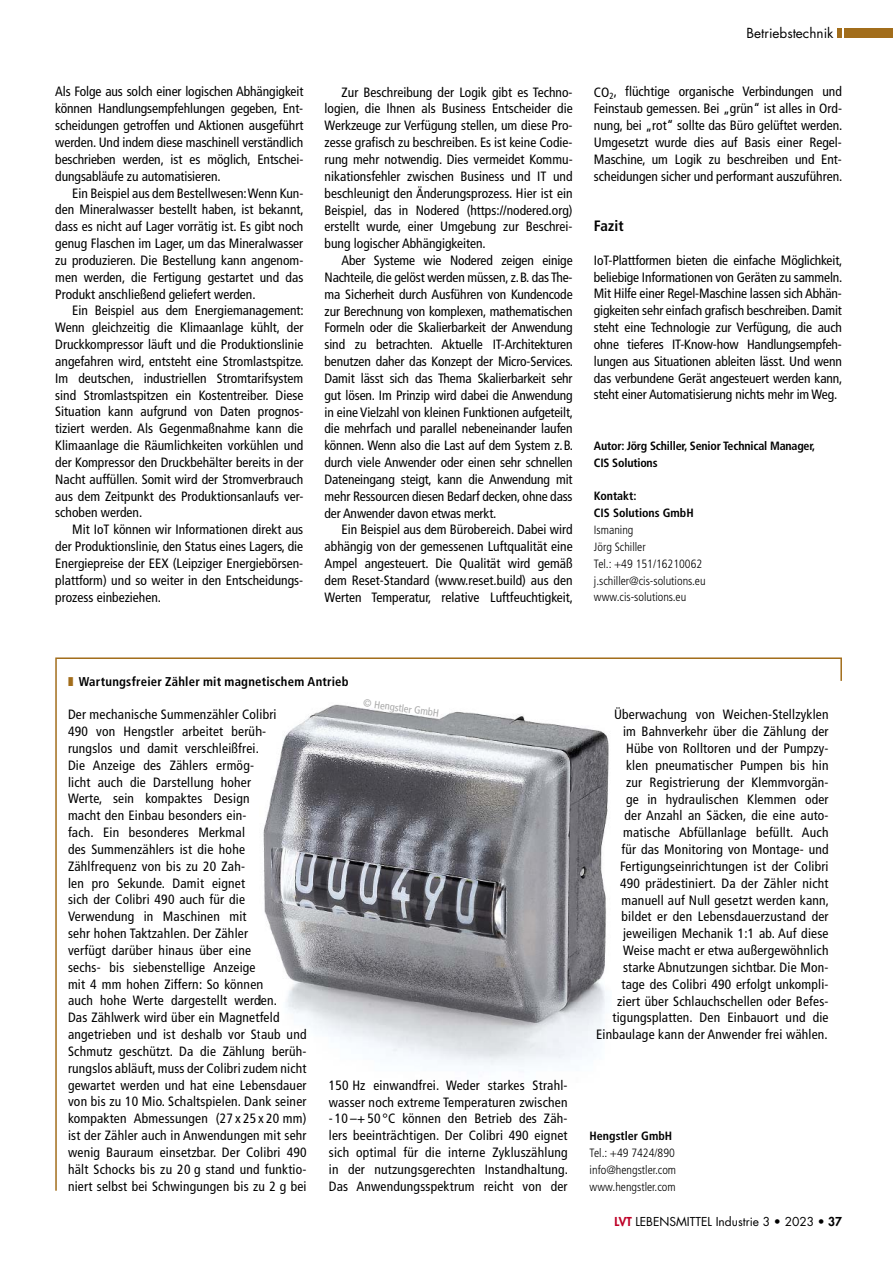
<style>
.page{position:relative;width:893px;height:1263px;background:#fff}
.page>*{position:absolute;margin:0;border:0;box-sizing:border-box;transform-origin:0 0}
.t1{font:700 condensed 15px "Frutiger LT Std";letter-spacing:.005em;color:#000}
.t2{font:condensed 13.5px/16.8px "Frutiger LT Std";letter-spacing:.015em;color:#000;text-align:justify}
.t3{font:13.5px "Futura Std";color:#000}
.t4{font:700 condensed 12.75px "Frutiger LT Std";letter-spacing:.015em;color:#000}
.t5{font:300 condensed 12px/16.8px "Frutiger LT Std";color:#000}
.t6{font:700 condensed 12px/16.8px "Frutiger LT Std";letter-spacing:-.015em;color:#000}
.t7{font:12px "Futura Std";color:#000}
.t8{font:condensed 10.5px "Frutiger LT Std";color:#aaa}
.s1{color:#a26d1b}
.s2{font-weight:800;color:#be0027}
.s3{font-weight:800}
</style>
<div class="page">
<svg style="left:55px;top:657px;width:787px;height:534px"></svg>
<img style="left:259px;top:702px;width:353px;height:387px">
<hr style="left:838px;top:28px;width:4px;height:10px;background:#a26d1b">
<div style="left:845px;top:28px;width:48px;height:10px;background:#a26d1b"></div>
<p class="t2" style="left:55px;top:83px;width:250px">Als Folge aus solch einer logischen Abhängigkeit können Handlungsempfehlungen gegeben, Ent&shy;scheidungen getroffen und Aktionen ausgeführt werden. Und indem diese maschinell verständlich beschrieben werden, ist es möglich, Entschei&shy;dungsabläufe zu automatisieren.</p>
<p class="t2" style="left:55px;top:185px;width:250px;text-indent:17px">Ein Beispiel aus dem Bestellwesen: Wenn Kun&shy;den Mineralwasser bestellt haben, ist bekannt, dass es nicht auf Lager vorrätig ist. Es gibt noch genug Flaschen im Lager, um das Mineralwasser zu produzieren. Die Bestellung kann angenom&shy;men werden, die Fertigung gestartet und das Produkt anschließend geliefert werden.</p>
<p class="t2" style="left:55px;top:302px;width:250px;text-indent:17px">Ein Beispiel aus dem Energiemanagement:<br>Wenn gleichzeitig die Klimaanlage kühlt, der Druckkompressor läuft und die Produktionslinie angefahren wird, entsteht eine Stromlastspitze.<br>Im deutschen, industriellen Stromtarifsystem sind Stromlastspitzen ein Kostentreiber. Diese Situation kann aufgrund von Daten prognos&shy;tiziert werden. Als Gegenmaßnahme kann die Klimaanlage die Räumlichkeiten vorkühlen und der Kompressor den Druckbehälter bereits in der Nacht auffüllen. Somit wird der Stromverbrauch aus dem Zeitpunkt des Produktionsanlaufs ver&shy;schoben werden.</p>
<p class="t2" style="left:55px;top:521px;width:250px;text-indent:17px">Mit IoT können wir Informationen direkt aus der Produktionslinie, den Status eines Lagers, die Energiepreise der EEX (Leipziger Energiebörsen&shy;plattform) und so weiter in den Entscheidungs&shy;prozess einbeziehen.</p>
<p class="t2" style="left:325px;top:84px;width:250px;text-indent:17px">Zur Beschreibung der Logik gibt es Techno&shy;logien, die Ihnen als Business Entscheider die Werkzeuge zur Verfügung stellen, um diese Pro&shy;zesse grafisch zu beschreiben. Es ist keine Codie&shy;rung mehr notwendig. Dies vermeidet Kommu&shy;nikationsfehler zwischen Business und IT und beschleunigt den Änderungsprozess. Hier ist ein Beispiel, das in Nodered (https://nodered.org) erstellt wurde, einer Umgebung zur Beschrei&shy;bung logischer Abhängigkeiten.</p>
<p class="t2" style="left:325px;top:252px;width:250px;text-indent:17px">Aber Systeme wie Nodered zeigen einige Nachteile, die gelöst werden müssen, z.B. das The&shy;ma Sicherheit durch Ausführen von Kundencode zur Berechnung von komplexen, mathematischen Formeln oder die Skalierbarkeit der Anwendung sind zu betrachten. Aktuelle IT-Architekturen benutzen daher das Konzept der Micro-Services.<br>Damit lässt sich das Thema Skalierbarkeit sehr gut lösen. Im Prinzip wird dabei die Anwendung in eine Vielzahl von kleinen Funktionen aufgeteilt, die mehrfach und parallel nebeneinander laufen können. Wenn also die Last auf dem System z.B. durch viele Anwender oder einen sehr schnellen Dateneingang steigt, kann die Anwendung mit mehr Ressourcen diesen Bedarf decken, ohne dass der Anwender davon etwas merkt.</p>
<p class="t2" style="left:325px;top:521px;width:250px;text-indent:17px">Ein Beispiel aus dem Bürobereich. Dabei wird abhängig von der gemessenen Luftqualität eine Ampel angesteuert. Die Qualität wird gemäß dem Reset-Standard (www.reset.build) aus den Werten Temperatur, relative Luftfeuchtigkeit,</p>
<p class="t3" style="left:747px;top:24px;width:88px">Betriebstechnik</p>
<p class="t2" style="left:594px;top:83px;width:250px;text-align:left">CO<sub>2</sub>, flüchtige organische Verbindungen und Feinstaub gemessen. Bei „grün“ ist alles in Ord&shy;nung, bei „rot“ sollte das Büro gelüftet werden.<br>Umgesetzt wurde dies auf Basis einer Regel-Maschine, um Logik zu beschreiben und Ent&shy;scheidungen sicher und performant auszuführen.</p>
<p class="t1" style="left:594px;top:217px;width:31px">Fazit</p>
<p class="t2" style="left:594px;top:252px;width:250px">IoT-Plattformen bieten die einfache Möglichkeit, beliebige Informationen von Geräten zu sammeln.<br>Mit Hilfe einer Regel-Maschine lassen sich Abhän&shy;gigkeiten sehr einfach grafisch beschreiben. Damit steht eine Technologie zur Verfügung, die auch ohne tieferes IT-Know-how Handlungsempfeh&shy;lungen aus Situationen ableiten lässt. Und wenn das verbundene Gerät angesteuert werden kann, steht einer Automatisierung nichts mehr im Weg.</p>
<p class="t6" style="left:594px;top:437px;width:223px">Autor: Jörg Schiller, Senior Technical Manager,<br>CIS Solutions</p>
<p class="t6" style="left:594px;top:488px;width:101px">Kontakt:<br>CIS Solutions GmbH</p>
<p class="t5" style="left:594px;top:522px;width:113px">Ismaning<br>Jörg Schiller<br>Tel.: +49 151/16210062 j.schiller@cis-solutions.eu www.cis-solutions.eu</p>
<p class="t4" style="left:68px;top:674px;width:282px"><span class="s1">❚</span> Wartungsfreier Zähler mit magnetischem Antrieb</p>
<p class="t2" style="left:68px;top:706px;width:240px;text-align:left">Der mechanische Summenzähler Colibri<br>490 von Hengstler arbeitet berüh&shy;rungslos und damit verschleißfrei.<br>Die Anzeige des Zählers ermög-<br>licht auch die Darstellung hoher<br>Werte, sein kompaktes Design<br>macht den Einbau besonders ein-<br>fach. Ein besonderes Merkmal<br>des Summenzählers ist die hohe Zählfrequenz von bis zu 20 Zah-<br>len pro Sekunde. Damit eignet<br>sich der Colibri 490 auch für die Verwendung in Maschinen mit<br>sehr hohen Taktzahlen. Der Zähler<br>verfügt darüber hinaus über eine<br>sechs- bis siebenstellige Anzeige<br>mit 4 mm hohen Ziffern: So können<br>auch hohe Werte dargestellt werden.<br>Das Zählwerk wird über ein Magnetfeld angetrieben und ist deshalb vor Staub und Schmutz geschützt. Da die Zählung berüh&shy;rungslos abläuft, muss der Colibri zudem nicht gewartet werden und hat eine Lebensdauer von bis zu 10 Mio. Schaltspielen. Dank seiner kompakten Abmessungen (27 x 25 x 20 mm) ist der Zähler auch in Anwendungen mit sehr wenig Bauraum einsetzbar. Der Colibri 490 hält Schocks bis zu 20 g stand und funktio&shy;niert selbst bei Schwingungen bis zu 2 g bei</p>
<p class="t8" style="left:364px;top:697px;width:78px;rotate:8deg">© Hengstler GmbH</p>
<p class="t2" style="left:329px;top:1077px;width:240px">150 Hz einwandfrei. Weder starkes Strahl&shy;wasser noch extreme Temperaturen zwischen</p>
<p class="t2" style="left:329px;top:1110px;width:241px">- 10 –+ 50 °C können den Betrieb des Zäh&shy;lers beeinträchtigen. Der Colibri 490 eignet sich optimal für die interne Zykluszählung in der nutzungsgerechten Instandhaltung.<br>Das Anwendungsspektrum reicht von der</p>
<p class="t2" style="left:596px;top:706px;width:234px;text-align:right">Überwachung von Weichen-Stellzyklen<br>im Bahnverkehr über die Zählung der Hübe von Rolltoren und der Pumpzy-<br>klen pneumatischer Pumpen bis hin<br>zur Registrierung der Klemmvorgän-<br>ge in hydraulischen Klemmen oder<br>der Anzahl an Säcken, die eine auto&shy;matische Abfüllanlage befüllt. Auch<br>für das Monitoring von Montage- und Fertigungseinrichtungen ist der Colibri<br>490 prädestiniert. Da der Zähler nicht manuell auf Null gesetzt werden kann, bildet er den Lebensdauerzustand der jeweiligen Mechanik 1:1 ab. Auf diese Weise macht er etwa außergewöhnlich starke Abnutzungen sichtbar. Die Mon-<br>tage des Colibri 490 erfolgt unkompli&shy;ziert über Schlauchschellen oder Befes&shy;tigungsplatten. Den Einbauort und die Einbaulage kann der Anwender frei wählen.</p>
<p class="t6" style="left:590px;top:1127px;width:84px">Hengstler GmbH</p>
<p class="t5" style="left:590px;top:1144px;width:88px;text-align:justify">Tel.: +49 7424/890 info@hengstler.com www.hengstler.com</p>
<p class="t7" style="left:614px;top:1214px;width:229px"><span class="s2">LVT</span> LEBENSMITTEL Industrie 3 • 2023 <span class="s3">• 37</span></p>
</div>
